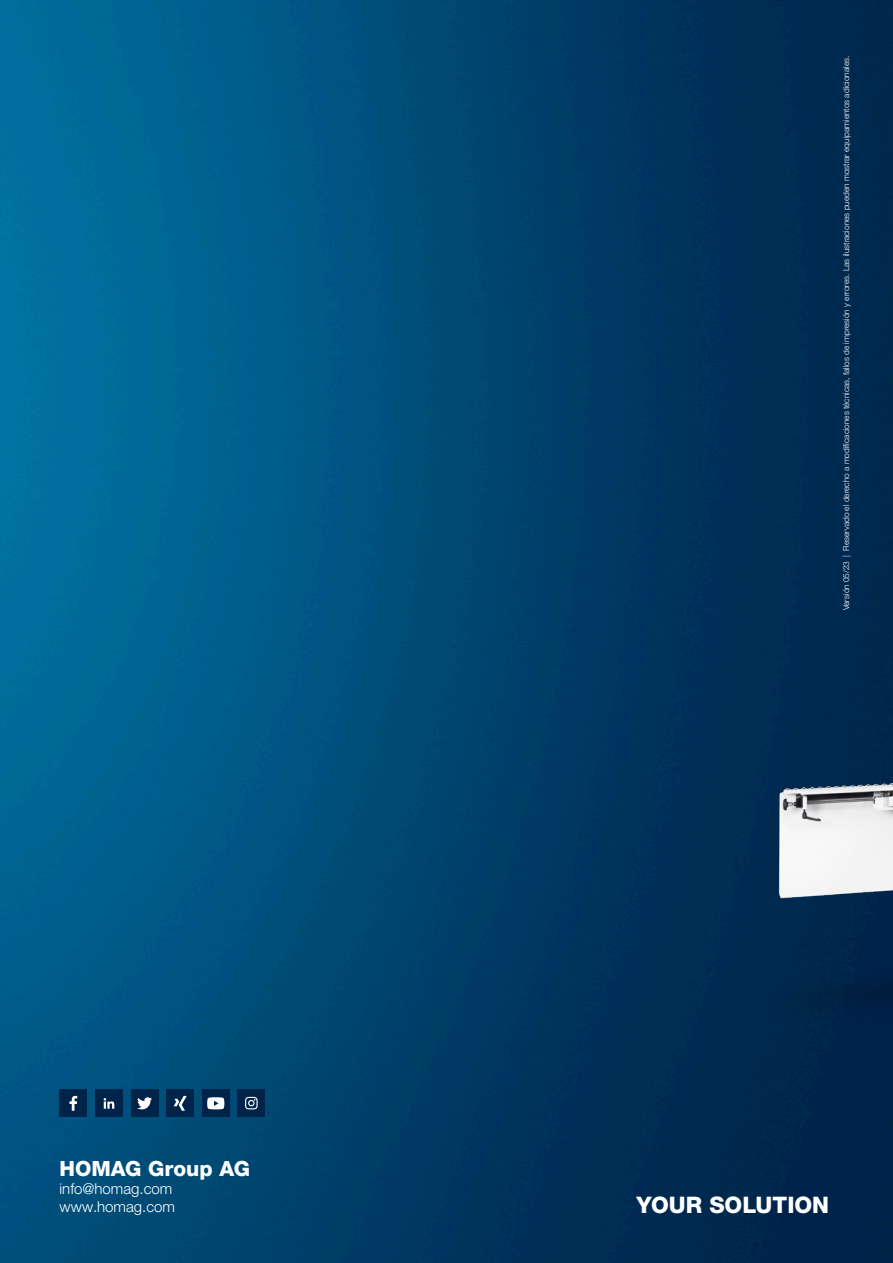
<style>
.page{position:relative;width:893px;height:1263px;background:#fff}
.page>*{position:absolute;margin:0;border:0;box-sizing:border-box;transform-origin:0 0}
.t1{font:800 22.8px "Helvetica Neue LTW1 G";color:#fff}
.t2{font:800 21px "Helvetica Neue LTW1 G";color:#fff}
.t3{font:300 15px/18px "Helvetica Neue LTW1 G";color:#fff}
.t4{font:300 8.25px "Helvetica Neue LTW1 G";color:#fff}
</style>
<div class="page">
<img style="left:0;top:0;width:893px;height:1263px">
<img style="left:725px;top:567px;width:168px;height:513px">
<div style="left:237px;top:1089px;width:28px;height:28px;background:#00234a"></div>
<svg style="left:245px;top:1097px;width:13px;height:12px"></svg>
<div style="left:60px;top:1089px;width:27px;height:28px;background:#00234a"></div>
<svg style="left:69px;top:1096px;width:8px;height:15px"></svg>
<div style="left:202px;top:1089px;width:28px;height:28px;background:#00234a"></div>
<svg style="left:207px;top:1097px;width:17px;height:12px"></svg>
<div style="left:95px;top:1089px;width:28px;height:28px;background:#00234a"></div>
<svg style="left:104px;top:1098px;width:10px;height:11px"></svg>
<div style="left:166px;top:1089px;width:28px;height:28px;background:#00234a"></div>
<svg style="left:174px;top:1096px;width:13px;height:15px"></svg>
<div style="left:131px;top:1089px;width:27px;height:28px;background:#00234a"></div>
<svg style="left:137px;top:1097px;width:15px;height:12px"></svg>
<h2 class="t2" style="left:60px;top:1156px;width:192px">HOMAG Group AG</h2>
<h3 class="t3" style="left:60px;top:1180px;width:117px">info@homag.com www.homag.com</h3>
<p class="t4" style="left:841px;top:610px;width:556px;rotate:-90deg">Versión 05/23 | Reservado el derecho a modificaciones técnicas, fallos de impresión y errores. Las ilustraciones pueden mostrar equipamientos adicionales.</p>
<h1 class="t1" style="left:636px;top:1191px;width:194px">YOUR SOLUTION</h1>
</div>
